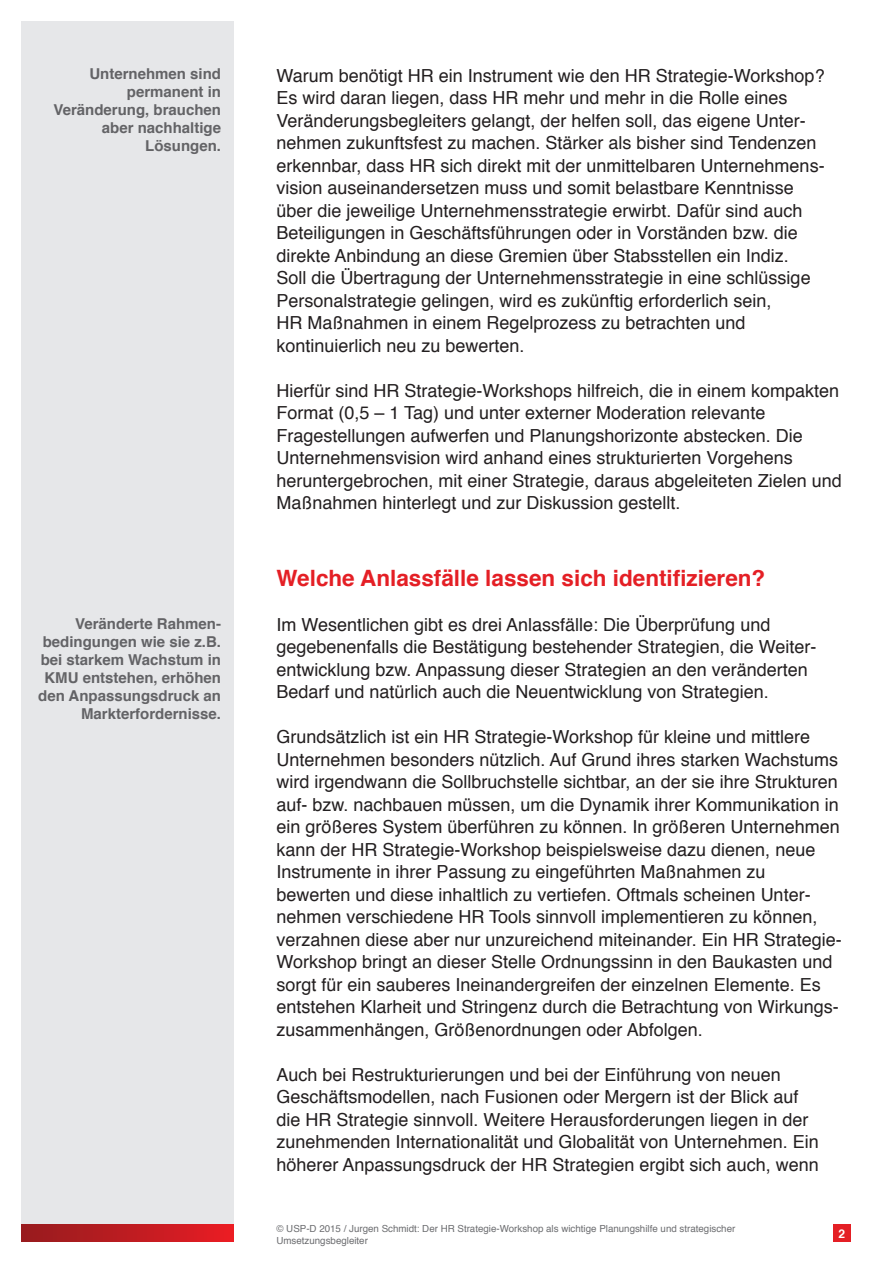
<style>
.page{position:relative;width:893px;height:1263px;background:#fff}
.page>*{position:absolute;margin:0;border:0;box-sizing:border-box;transform-origin:0 0}
.t1{font:700 22.5px "Helvetica";color:#e41f25}
.t2{font:18px/22.5px "Helvetica";color:#231f20}
.t3{font:700 15px/18px "Helvetica";color:#636366;text-align:right}
.t4{font:700 12px "Helvetica";color:#fff}
.t5{font:9.75px/11.7px "Helvetica";color:#6c6d70}
</style>
<div class="page">
<div style="left:21px;top:21px;width:213px;height:1221px;background:#e6e7e9"></div>
<div style="left:833px;top:1225px;width:17px;height:17px;background:#e41f25"></div>
<div style="left:21px;top:1225px;width:213px;height:17px;background:linear-gradient(to right,#951b1e,#e91c24)"></div>
<p class="t3" style="left:54px;top:65px;width:169px">Unternehmen sind permanent in<br>Veränderung, brauchen aber nachhaltige<br>Lösungen.</p>
<p class="t3" style="left:38px;top:615px;width:184px">Veränderte Rahmen&shy;bedingungen wie sie z.B. bei starkem Wachstum in<br>KMU entstehen, erhöhen den Anpassungsdruck an<br>Markterfordernisse.</p>
<p class="t2" style="left:276px;top:65px;width:550px">Warum benötigt HR ein Instrument wie den HR Strategie-Workshop?<br>Es wird daran liegen, dass HR mehr und mehr in die Rolle eines Veränderungsbegleiters gelangt, der helfen soll, das eigene Unter&shy;nehmen zukunftsfest zu machen. Stärker als bisher sind Tendenzen erkennbar, dass HR sich direkt mit der unmittelbaren Unternehmens&shy;vision auseinandersetzen muss und somit belastbare Kenntnisse über die jeweilige Unternehmensstrategie erwirbt. Dafür sind auch Beteiligungen in Geschäftsführungen oder in Vorständen bzw. die direkte Anbindung an diese Gremien über Stabsstellen ein Indiz.<br>Soll die Übertragung der Unternehmensstrategie in eine schlüssige Personalstrategie gelingen, wird es zukünftig erforderlich sein,<br>HR Maßnahmen in einem Regelprozess zu betrachten und kontinuierlich neu zu bewerten.</p>
<p class="t2" style="left:276px;top:380px;width:567px">Hierfür sind HR Strategie-Workshops hilfreich, die in einem kompakten Format (0,5 – 1 Tag) und unter externer Moderation relevante Fragestellungen aufwerfen und Planungshorizonte abstecken. Die Unternehmensvision wird anhand eines strukturierten Vorgehens heruntergebrochen, mit einer Strategie, daraus abgeleiteten Zielen und Maßnahmen hinterlegt und zur Diskussion gestellt.</p>
<p class="t1" style="left:276px;top:559px;width:490px">Welche Anlassfälle lassen sich identifizieren?</p>
<p class="t2" style="left:276px;top:614px;width:542px">Im Wesentlichen gibt es drei Anlassfälle: Die Überprüfung und gegebenenfalls die Bestätigung bestehender Strategien, die Weiter&shy;entwicklung bzw. Anpassung dieser Strategien an den veränderten Bedarf und natürlich auch die Neuentwicklung von Strategien.</p>
<p class="t2" style="left:276px;top:726px;width:567px">Grundsätzlich ist ein HR Strategie-Workshop für kleine und mittlere Unternehmen besonders nützlich. Auf Grund ihres starken Wachstums wird irgendwann die Sollbruchstelle sichtbar, an der sie ihre Strukturen auf- bzw. nachbauen müssen, um die Dynamik ihrer Kommunikation in ein größeres System überführen zu können. In größeren Unternehmen kann der HR Strategie-Workshop beispielsweise dazu dienen, neue Instrumente in ihrer Passung zu eingeführten Maßnahmen zu bewerten und diese inhaltlich zu vertiefen. Oftmals scheinen Unter&shy;nehmen verschiedene HR Tools sinnvoll implementieren zu können, verzahnen diese aber nur unzureichend miteinander. Ein HR Strategie-Workshop bringt an dieser Stelle Ordnungssinn in den Baukasten und sorgt für ein sauberes Ineinandergreifen der einzelnen Elemente. Es entstehen Klarheit und Stringenz durch die Betrachtung von Wirkungs&shy;zusammenhängen, Größenordnungen oder Abfolgen.</p>
<p class="t2" style="left:276px;top:1064px;width:544px">Auch bei Restrukturierungen und bei der Einführung von neuen Geschäftsmodellen, nach Fusionen oder Mergern ist der Blick auf die HR Strategie sinnvoll. Weitere Herausforderungen liegen in der zunehmenden Internationalität und Globalität von Unternehmen. Ein höherer Anpassungsdruck der HR Strategien ergibt sich auch, wenn</p>
<p class="t5" style="left:276px;top:1223px;width:460px">© USP-D 2015 / Jurgen Schmidt: Der HR Strategie-Workshop als wichtige Planungshilfe und strategischer<br>Umsetzungsbegleiter</p>
<p class="t4" style="left:839px;top:1224px;width:8px">2</p>
</div>
